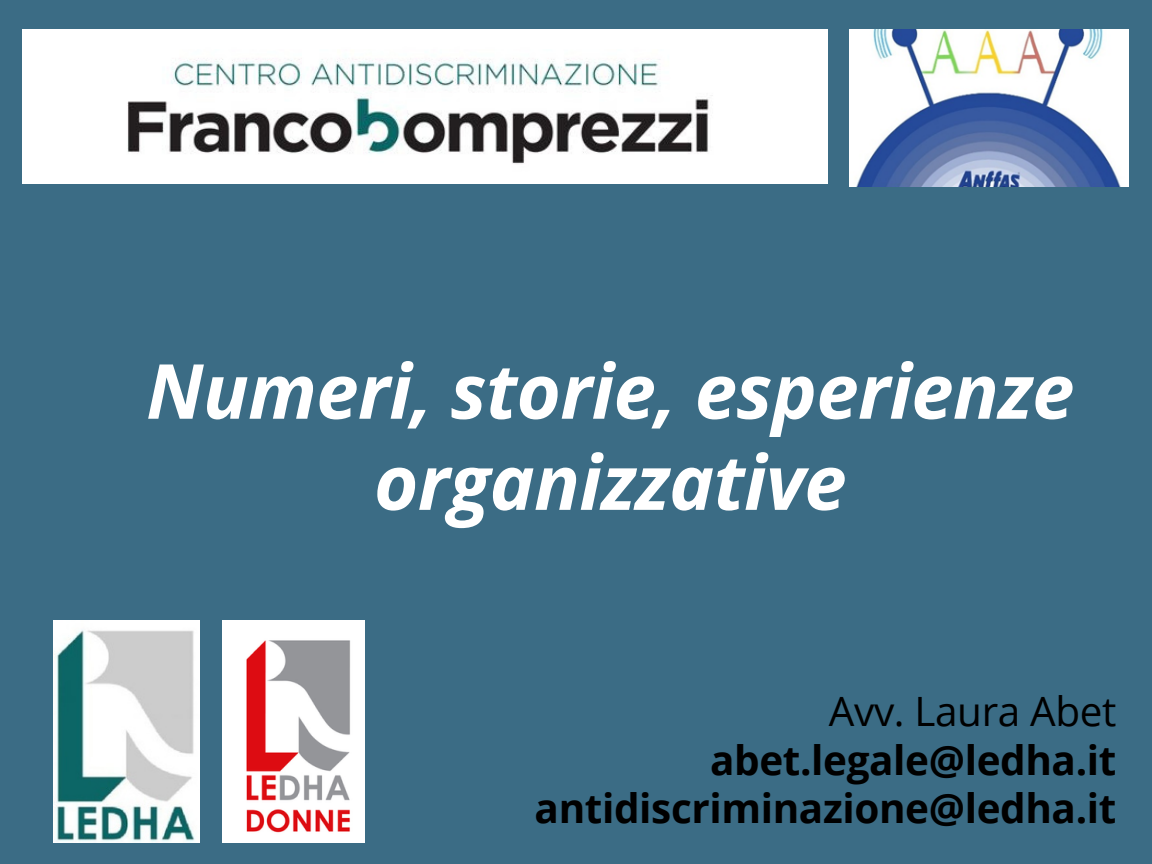
<style>
.page{position:relative;width:1152px;height:864px;background:#3b6c85}
.page>*{position:absolute;margin:0;border:0;box-sizing:border-box;transform-origin:0 0}
.t1{font:italic 700 76.05px/91.2px "Open Sans";letter-spacing:-.01em;color:#fff;text-align:center}
.t2{font:700 40.5px/48.3px "Open Sans";letter-spacing:-.01em;color:#000;text-align:right}
.t3{font:40.5px "Open Sans";letter-spacing:-.01em;color:#000}
</style>
<div class="page">
<img style="left:53px;top:620px;width:147px;height:223px">
<img style="left:23px;top:30px;width:804px;height:154px">
<img style="left:222px;top:620px;width:143px;height:223px">
<img style="left:850px;top:30px;width:279px;height:156px">
<h1 class="t1" style="left:146px;top:344px;width:930px">Numeri, storie, esperienze organizzative</h1>
<p class="t3" style="left:829px;top:683px;width:289px">Avv. Laura Abet</p>
<p class="t2" style="left:535px;top:735px;width:583px">abet.legale@ledha.it antidiscriminazione@ledha.it</p>
</div>
